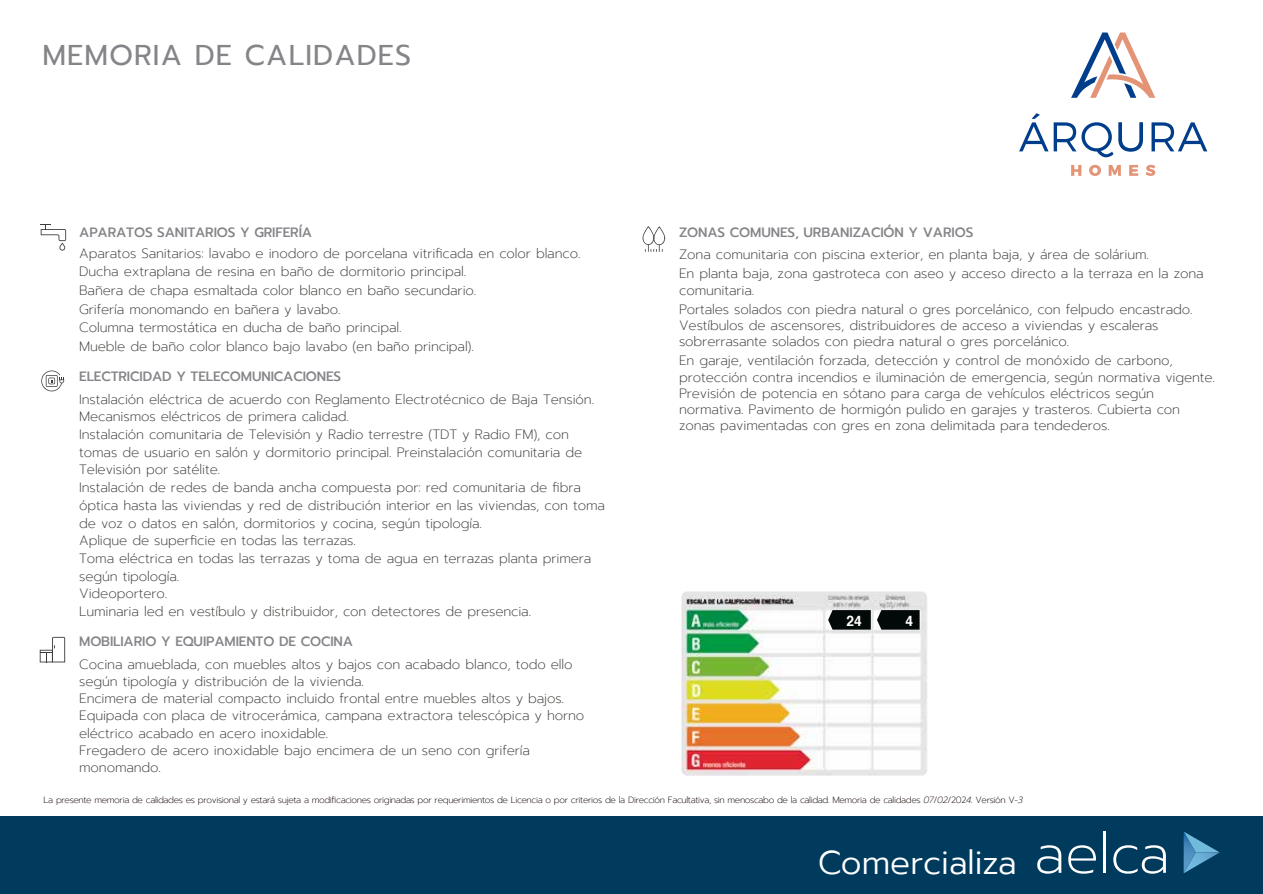
<style>
.page{position:relative;width:1263px;height:894px;background:#fff}
.page>*{position:absolute;margin:0;border:0;box-sizing:border-box;transform-origin:0 0}
.t1{font:300 33px "Prompt";color:#fff}
.t2{font:28.5px "Prompt";letter-spacing:.04em;color:#868489}
.t3{font:700 14.4px "Helvetica";color:#fff;scale:.95 1}
.t4{font:200 13.5px/17.7px "Prompt";letter-spacing:-.01em;color:#3e3d3a}
.t5{font:500 13.5px "Prompt";letter-spacing:-.01em;color:#868489}
.t6{font:200 9px "Prompt";letter-spacing:-.04em;color:#110501}
.s1{font-style:italic}
</style>
<div class="page">
<div style="left:0;top:815px;width:1263px;height:78px;background:#003b5e"></div>
<svg style="left:1037px;top:845px;width:24px;height:28px"></svg>
<svg style="left:1068px;top:845px;width:28px;height:28px"></svg>
<hr style="left:1103px;top:831px;width:3px;height:41px;background:#fff">
<svg style="left:1113px;top:845px;width:53px;height:28px"></svg>
<svg style="left:1184px;top:832px;width:36px;height:41px"></svg>
<svg style="left:642px;top:226px;width:23px;height:26px"></svg>
<svg style="left:40px;top:636px;width:25px;height:26px"></svg>
<svg style="left:41px;top:370px;width:23px;height:21px"></svg>
<svg style="left:41px;top:224px;width:25px;height:26px"></svg>
<svg style="left:1089px;top:165px;width:12px;height:11px"></svg>
<svg style="left:1109px;top:165px;width:12px;height:11px"></svg>
<svg style="left:1129px;top:165px;width:9px;height:11px"></svg>
<svg style="left:1146px;top:165px;width:9px;height:11px"></svg>
<svg style="left:1019px;top:113px;width:124px;height:44px"></svg>
<svg style="left:1152px;top:122px;width:55px;height:29px"></svg>
<svg style="left:1071px;top:32px;width:84px;height:66px"></svg>
<svg style="left:1071px;top:165px;width:10px;height:11px"></svg>
<img style="left:682px;top:591px;width:245px;height:184px">
<svg style="left:828px;top:610px;width:43px;height:19px"></svg>
<svg style="left:877px;top:610px;width:43px;height:19px"></svg>
<h2 class="t2" style="left:42px;top:34px;width:370px">MEMORIA DE CALIDADES</h2>
<p class="t5" style="left:79px;top:222px;width:235px">APARATOS SANITARIOS Y GRIFERÍA</p>
<p class="t4" style="left:79px;top:244px;width:503px;line-height:18.6px">Aparatos Sanitarios: lavabo e inodoro de porcelana vitrificada en color blanco.<br>Ducha extraplana de resina en baño de dormitorio principal.<br>Bañera de chapa esmaltada color blanco en baño secundario.<br>Grifería monomando en bañera y lavabo.<br>Columna termostática en ducha de baño principal.<br>Mueble de baño color blanco bajo lavabo (en baño principal).</p>
<p class="t5" style="left:79px;top:367px;width:264px">ELECTRICIDAD Y TELECOMUNICACIONES</p>
<p class="t4" style="left:79px;top:390px;width:527px">Instalación eléctrica de acuerdo con Reglamento Electrotécnico de Baja Tensión.<br>Mecanismos eléctricos de primera calidad.<br>Instalación comunitaria de Televisión y Radio terrestre (TDT y Radio FM), con tomas de usuario en salón y dormitorio principal. Preinstalación comunitaria de Televisión por satélite.<br>Instalación de redes de banda ancha compuesta por: red comunitaria de fibra óptica hasta las viviendas y red de distribución interior en las viviendas, con toma de voz o datos en salón, dormitorios y cocina, según tipología.<br>Aplique de superficie en todas las terrazas.<br>Toma eléctrica en todas las terrazas y toma de agua en terrazas planta primera según tipología.<br>Videoportero.<br>Luminaria led en vestíbulo y distribuidor, con detectores de presencia.</p>
<p class="t5" style="left:79px;top:632px;width:275px">MOBILIARIO Y EQUIPAMIENTO DE COCINA</p>
<p class="t4" style="left:79px;top:655px;width:507px;line-height:17.2px">Cocina amueblada, con muebles altos y bajos con acabado blanco, todo ello según tipología y distribución de la vivienda.<br>Encimera de material compacto incluido frontal entre muebles altos y bajos.<br>Equipada con placa de vitrocerámica, campana extractora telescópica y horno eléctrico acabado en acero inoxidable.<br>Fregadero de acero inoxidable bajo encimera de un seno con grifería monomando.</p>
<p class="t5" style="left:679px;top:222px;width:296px">ZONAS COMUNES, URBANIZACIÓN Y VARIOS</p>
<p class="t4" style="left:679px;top:245px;width:526px;line-height:19.2px">Zona comunitaria con piscina exterior, en planta baja, y área de solárium.<br>En planta baja, zona gastroteca con aseo y acceso directo a la terraza en la zona</p>
<p class="t4" style="left:679px;top:280px;width:515px;line-height:19.2px">comunitaria.<br>Portales solados con piedra natural o gres porcelánico, con felpudo encastrado.</p>
<p class="t4" style="left:679px;top:317px;width:481px;line-height:16.2px">Vestíbulos de ascensores, distribuidores de acceso a viviendas y escaleras sobrerrasante solados con piedra natural o gres porcelánico.</p>
<p class="t4" style="left:679px;top:352px;width:537px;line-height:16.2px">En garaje, ventilación forzada, detección y control de monóxido de carbono, protección contra incendios e iluminación de emergencia, según normativa vigente.<br>Previsión de potencia en sótano para carga de vehículos eléctricos según normativa. Pavimento de hormigón pulido en garajes y trasteros. Cubierta con zonas pavimentadas con gres en zona delimitada para tendederos.</p>
<p class="t3" style="left:847px;top:608px;width:18px">24</p>
<p class="t3" style="left:905px;top:608px;width:10px">4</p>
<p class="t6" style="left:44px;top:793px;width:981px">La presente memoria de calidades es provisional y estará sujeta a modificaciones originadas por requerimientos de Licencia o por criterios de la Dirección Facultativa, sin menoscabo de la calidad. Memoria de calidades <span class="s1">07</span>/<span class="s1">02</span>/202<span class="s1">4</span>. Versión V-<span class="s1">3</span></p>
<h1 class="t1" style="left:818px;top:839px;width:200px">Comercializa</h1>
</div>
